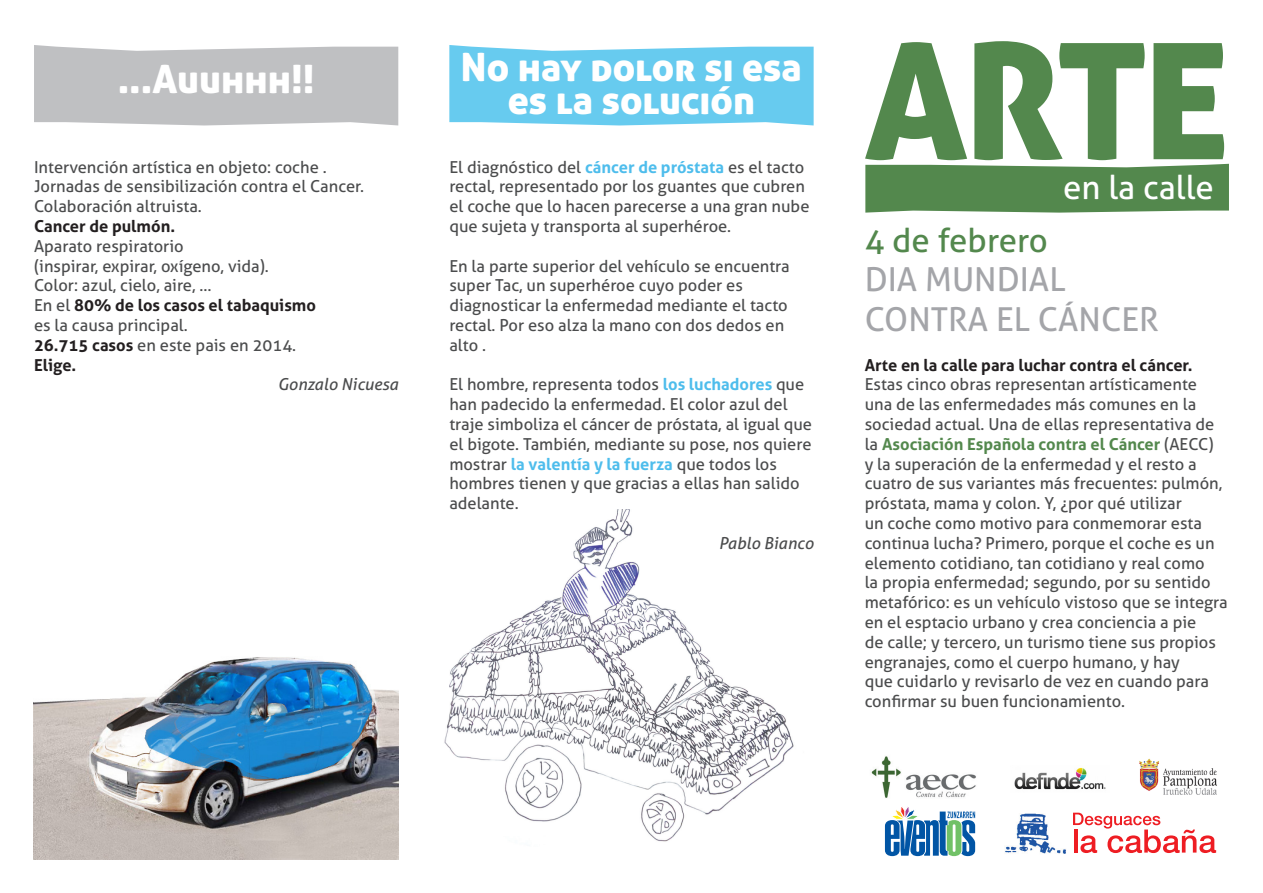
<style>
.page{position:relative;width:1263px;height:893px;background:#fff}
.page>*{position:absolute;margin:0;border:0;box-sizing:border-box;transform-origin:0 0}
.titulos{font:161.55px "Aller Display";color:#53884d}
.titulos-2{font:39px/33px "Aller Display";color:#fff;text-align:center}
.Paragraph_Style_1{font:33px/39.6px "Aller";color:#a4a5a9}
.Paragraph_Style_1-2{font:33px "Aller";color:#53884d}
.titulos-3{font:33px "Aller";color:#fff}
.Paragraph_Style_1-3{font:16.5px/19.8px "Aller";color:#4b4c4d}
.Paragraph_Style_1-4{font:700 16.5px/19.8px "Aller";color:#231f20}
.Paragraph_Style_1-5{font:italic 16.5px "Aller";color:#4b4c4d}
.s1{font-weight:400;color:#4b4c4d}
.s2{font-weight:700;color:#231f20}
.s3{font-weight:700;color:#4ebdec}
.s4{font-weight:700;color:#53884d}
</style>
<div class="page">
<img style="left:444px;top:509px;width:350px;height:333px">
<svg style="left:865px;top:164px;width:364px;height:49px;background:#5f9059"></svg>
<img style="left:1139px;top:758px;width:78px;height:37px">
<div style="left:34px;top:45px;width:364px;height:80px;background:#bfc0c2"></div>
<svg style="left:449px;top:45px;width:365px;height:80px;background:#6fceef"></svg>
<img style="left:871px;top:756px;width:105px;height:42px">
<img style="left:1014px;top:767px;width:92px;height:23px">
<img style="left:34px;top:657px;width:364px;height:203px">
<svg style="left:885px;top:807px;width:90px;height:49px"></svg>
<img style="left:1005px;top:813px;width:61px;height:41px">
<svg style="left:1073px;top:813px;width:143px;height:40px"></svg>
<p class="titulos-2" style="left:118px;top:62px;width:198px">...Auuhhh!!</p>
<p class="Paragraph_Style_1-3" style="left:34px;top:157px;width:294px">Intervención artística en objeto: coche .</p>
<p class="Paragraph_Style_1-3" style="left:34px;top:177px;width:331px">Jornadas de sensibilización contra el Cancer.</p>
<p class="Paragraph_Style_1-3" style="left:34px;top:196px;width:169px">Colaboración altruista.</p>
<p class="Paragraph_Style_1-4" style="left:34px;top:216px;width:143px">Cancer de pulmón.</p>
<p class="Paragraph_Style_1-3" style="left:34px;top:236px;width:236px">Aparato respiratorio<br>(inspirar, expirar, oxígeno, vida).</p>
<p class="Paragraph_Style_1-3" style="left:34px;top:276px;width:179px">Color: azul, cielo, aire, …</p>
<p class="Paragraph_Style_1-4" style="left:34px;top:295px;width:284px"><span class="s1">En el</span> 80% de los casos el tabaquismo <span class="s1">es la causa principal.</span></p>
<p class="Paragraph_Style_1-3" style="left:34px;top:335px;width:264px"><span class="s2">26.715 casos</span> en este pais en 2014.</p>
<p class="Paragraph_Style_1-4" style="left:34px;top:355px;width:44px">Elige.</p>
<p class="Paragraph_Style_1-5" style="left:278px;top:374px;width:122px">Gonzalo Nicuesa</p>
<p class="titulos-2" style="left:461px;top:50px;width:342px">No hay dolor si esa es la solución</p>
<p class="Paragraph_Style_1-3" style="left:449px;top:157px;width:362px">El diagnóstico del <span class="s3">cáncer de próstata</span> es el tacto rectal, representado por los guantes que cubren el coche que lo hacen parecerse a una gran nube que sujeta y transporta al superhéroe.</p>
<p class="Paragraph_Style_1-3" style="left:449px;top:256px;width:342px">En la parte superior del vehículo se encuentra super Tac, un superhéroe cuyo poder es diagnosticar la enfermedad mediante el tacto rectal. Por eso alza la mano con dos dedos en alto .</p>
<p class="Paragraph_Style_1-3" style="left:449px;top:375px;width:364px">El hombre, representa todos <span class="s3">los luchadores</span> que han padecido la enfermedad. El color azul del traje simboliza el cáncer de próstata, al igual que el bigote. También, mediante su pose, nos quiere mostrar <span class="s3">la valentía y la fuerza</span> que todos los hombres tienen y que gracias a ellas han salido adelante.</p>
<p class="Paragraph_Style_1-5" style="left:719px;top:533px;width:96px">Pablo Bianco</p>
<p class="titulos" style="left:864px;top:-1px;width:366px">ARTE</p>
<p class="titulos-3" style="left:1063px;top:167px;width:152px">en la calle</p>
<p class="Paragraph_Style_1-2" style="left:865px;top:220px;width:185px">4 de febrero</p>
<p class="Paragraph_Style_1" style="left:865px;top:260px;width:296px">DIA MUNDIAL<br>CONTRA EL CÁNCER</p>
<p class="Paragraph_Style_1-4" style="left:865px;top:355px;width:329px">Arte en la calle para luchar contra el cáncer.</p>
<p class="Paragraph_Style_1-3" style="left:865px;top:375px;width:365px">Estas cinco obras representan artísticamente una de las enfermedades más comunes en la sociedad actual. Una de ellas representativa de la <span class="s4">Asociación Española contra el Cáncer</span> (AECC)<br>y la superación de la enfermedad y el resto a cuatro de sus variantes más frecuentes: pulmón, próstata, mama y colon. Y, ¿por qué utilizar<br>un coche como motivo para conmemorar esta continua lucha? Primero, porque el coche es un elemento cotidiano, tan cotidiano y real como<br>la propia enfermedad; segundo, por su sentido metafórico: es un vehículo vistoso que se integra en el esptacio urbano y crea conciencia a pie<br>de calle; y tercero, un turismo tiene sus propios engranajes, como el cuerpo humano, y hay<br>que cuidarlo y revisarlo de vez en cuando para confirmar su buen funcionamiento.</p>
</div>
